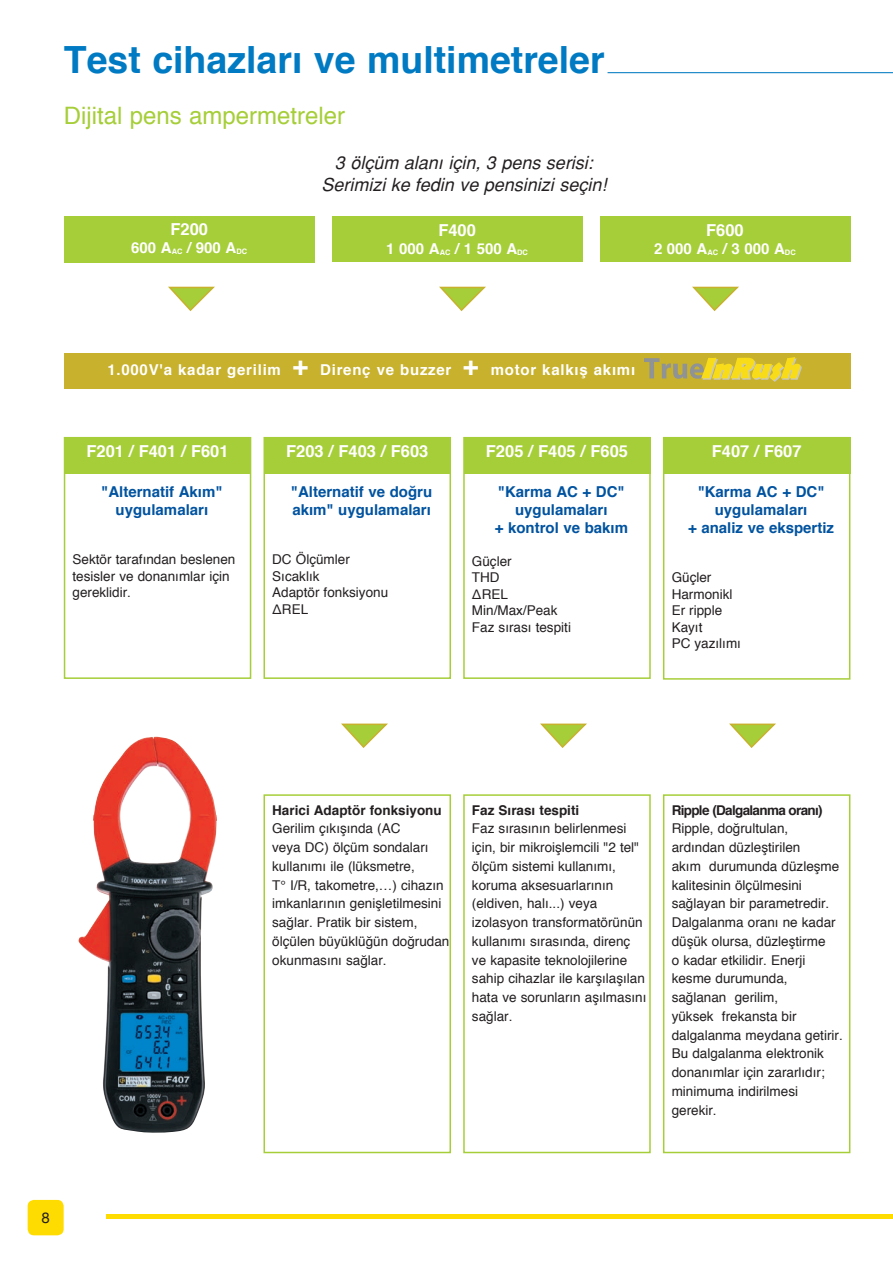
<style>
.page{position:relative;width:893px;height:1263px;background:#fff}
.page>*{position:absolute;margin:0;border:0;box-sizing:border-box;transform-origin:0 0}
.t1{font:700 37.5px "Helvetica";color:#007ac2}
.t2{font:24px "Helvetica";color:#a6ce39}
.t3{font:italic 18px/21.6px "Helvetica";color:#231f20;text-align:center}
.t4{font:700 16.5px "Helvetica";color:#fff}
.t5{font:700 15px/18px "Helvetica";color:#0153a0;text-align:center}
.t6{font:700 15px "Helvetica";letter-spacing:.05em;color:#fff}
.t7{font:15px "Helvetica Neue";color:#231f20}
.t8{font:13.5px/18.8px "Helvetica";color:#231f20}
.t9{font:700 13.5px "Helvetica";color:#231f20}
.t10{font:700 13.5px "Helvetica";letter-spacing:-.05em;color:#231f20}
.s1{font-size:27px}
</style>
<div class="page">
<div style="left:28px;top:1200px;width:36px;height:35px;background:#ffdc01;border-radius:6px"></div>
<hr style="left:106px;top:1214px;width:787px;height:4px;background:#ffdc01">
<hr style="left:608px;top:72px;width:285px;height:1px;background:#007ac2">
<div style="left:65px;top:216px;width:250px;height:47px;background:#a6ce39"></div>
<div style="left:332px;top:216px;width:251px;height:45px;background:#a6ce39"></div>
<div style="left:600px;top:216px;width:250px;height:45px;background:#a6ce39"></div>
<div style="left:64px;top:437px;width:187px;height:242px;background:#fff;border:2px solid #a6ce39"></div>
<div style="left:64px;top:437px;width:187px;height:37px;background:#a6ce39"></div>
<div style="left:263px;top:437px;width:188px;height:242px;background:#fff;border:2px solid #a6ce39"></div>
<div style="left:264px;top:437px;width:187px;height:37px;background:#a6ce39"></div>
<div style="left:463px;top:437px;width:188px;height:242px;background:#fff;border:2px solid #a6ce39"></div>
<div style="left:464px;top:437px;width:187px;height:37px;background:#a6ce39"></div>
<div style="left:663px;top:437px;width:187px;height:243px;background:#fff;border:2px solid #a6ce39"></div>
<div style="left:663px;top:437px;width:187px;height:37px;background:#a6ce39"></div>
<div style="left:263px;top:794px;width:188px;height:359px;background:#fff;border:2px solid #a6ce39"></div>
<div style="left:463px;top:794px;width:188px;height:359px;background:#fff;border:2px solid #a6ce39"></div>
<div style="left:663px;top:794px;width:187px;height:359px;background:#fff;border:2px solid #a6ce39"></div>
<div style="left:64px;top:354px;width:786px;height:35px;background:#c7b12d"></div>
<svg style="left:644px;top:357px;width:158px;height:25px"></svg>
<img style="left:78px;top:736px;width:139px;height:397px">
<svg style="left:168px;top:286px;width:47px;height:26px"></svg>
<svg style="left:341px;top:723px;width:47px;height:25px"></svg>
<svg style="left:540px;top:723px;width:47px;height:25px"></svg>
<svg style="left:729px;top:723px;width:47px;height:25px"></svg>
<svg style="left:439px;top:286px;width:47px;height:26px"></svg>
<svg style="left:692px;top:286px;width:47px;height:26px"></svg>
<h1 class="t1" style="left:64px;top:29px;width:542px">Test cihazları ve multimetreler</h1>
<h2 class="t2" style="left:64px;top:97px;width:283px">Dijital pens ampermetreler</h2>
<p class="t4" style="left:170px;top:215px;width:39px">F200</p>
<p class="t6" style="left:131px;top:235px;width:117px">600 A<sub>AC</sub> / 900 A<sub>DC</sub></p>
<h3 class="t3" style="left:321px;top:152px;width:287px">3 ölçüm alanı için, 3 pens serisi:<br>Serimizi keşfedin ve pensinizi seçin!</h3>
<p class="t4" style="left:438px;top:217px;width:39px">F400</p>
<p class="t6" style="left:386px;top:236px;width:143px">1 000 A<sub>AC</sub> / 1 500 A<sub>DC</sub></p>
<p class="t4" style="left:706px;top:217px;width:39px">F600</p>
<p class="t6" style="left:654px;top:236px;width:143px">2 000 A<sub>AC</sub> / 3 000 A<sub>DC</sub></p>
<p class="t6" style="left:107px;top:358px;width:529px">1.000V'a kadar gerilim <span class="s1">+</span> Direnç ve buzzer <span class="s1">+</span> motor kalkış akımı</p>
<p class="t4" style="left:86px;top:438px;width:144px">F201 / F401 / F601</p>
<p class="t5" style="left:101px;top:483px;width:123px">"Alternatif Akım" uygulamaları</p>
<p class="t8" style="left:73px;top:552px;width:164px;line-height:16.5px">Sektör tarafından beslenen tesisler ve donanımlar için gereklidir.</p>
<p class="t4" style="left:286px;top:438px;width:144px">F203 / F403 / F603</p>
<p class="t5" style="left:291px;top:483px;width:143px;text-align:left">"Alternatif ve doğru akım" uygulamaları</p>
<p class="t8" style="left:272px;top:552px;width:117px;line-height:16.5px">DC Ölçümler<br>Sıcaklık<br>Adaptör fonksiyonu<br>ΔREL</p>
<p class="t4" style="left:486px;top:438px;width:144px">F205 / F405 / F605</p>
<p class="t5" style="left:495px;top:483px;width:135px">"Karma AC + DC" uygulamaları<br>+ kontrol ve bakım</p>
<p class="t8" style="left:472px;top:553px;width:101px;line-height:16.5px">Güçler<br>THD<br>ΔREL<br>Min/Max/Peak<br>Faz sırası tespiti</p>
<p class="t4" style="left:712px;top:438px;width:91px">F407 / F607</p>
<p class="t5" style="left:688px;top:483px;width:147px">"Karma AC + DC" uygulamaları<br>+ analiz ve ekspertiz</p>
<p class="t8" style="left:672px;top:570px;width:71px;line-height:16.5px">Güçler<br>Harmonikl<br>Er ripple<br>Kayıt<br>PC yazılımı</p>
<p class="t7" style="left:42px;top:1209px;width:10px">8</p>
<p class="t9" style="left:272px;top:799px;width:171px">Harici Adaptör fonksiyonu</p>
<p class="t8" style="left:272px;top:819px;width:179px">Gerilim çıkışında (AC<br>veya DC) ölçüm sondaları kullanımı ile (lüksmetre,<br>T° I/R, takometre,…) cihazın imkanlarının genişletilmesini sağlar. Pratik bir sistem, ölçülen büyüklüğün doğrudan okunmasını sağlar.</p>
<p class="t9" style="left:472px;top:799px;width:109px">Faz Sırası tespiti</p>
<p class="t8" style="left:472px;top:819px;width:176px">Faz sırasının belirlenmesi için, bir mikroişlemcili "2 tel" ölçüm sistemi kullanımı, koruma aksesuarlarının (eldiven, halı...) veya izolasyon transformatörünün kullanımı sırasında, direnç ve kapasite teknolojilerine sahip cihazlar ile karşılaşılan hata ve sorunların aşılmasını sağlar.</p>
<p class="t10" style="left:672px;top:799px;width:153px">Ripple (Dalgalanma oranı)</p>
<p class="t8" style="left:672px;top:819px;width:173px">Ripple, doğrultulan, ardından düzleştirilen<br>akım durumunda düzleşme kalitesinin ölçülmesini sağlayan bir parametredir.<br>Dalgalanma oranı ne kadar düşük olursa, düzleştirme<br>o kadar etkilidir. Enerji kesme durumunda, sağlanan gerilim,<br>yüksek frekansta bir dalgalanma meydana getirir.<br>Bu dalgalanma elektronik donanımlar için zararlıdır; minimuma indirilmesi gerekir.</p>
</div>
